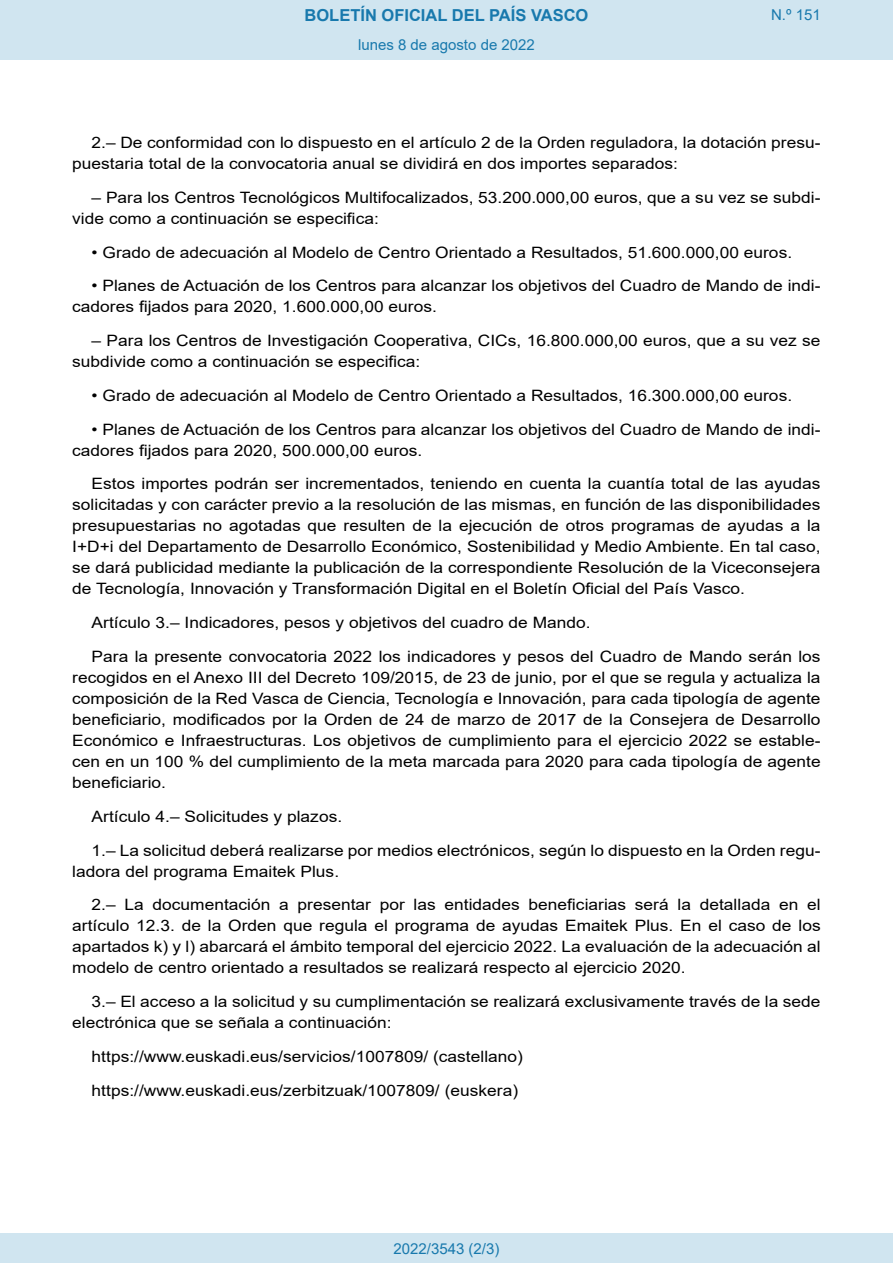
<style>
.page{position:relative;width:893px;height:1263px;background:#fff}
.page>*{position:absolute;margin:0;border:0;box-sizing:border-box;transform-origin:0 0}
.t1{font:700 16.5px "Arial";color:#1879ad}
.BOPVDetalle{font:15.6px/21px "Arial";color:#000;scale:1.11 1}
.Paginacion_Centro{font:15px "Arial";color:#1879ad}
</style>
<div class="page">
<div style="left:0;top:0;width:893px;height:60px;background:#d0e5f0"></div>
<div style="left:0;top:1233px;width:893px;height:30px;background:#d0e5f0"></div>
<p class="t1" style="left:305px;top:3px;width:285px">BOLETÍN OFICIAL DEL PAÍS VASCO</p>
<p class="Paginacion_Centro" style="left:358px;top:35px;width:178px">lunes 8 de agosto de 2022</p>
<p class="Paginacion_Centro" style="left:771px;top:5px;width:51px">N.º 151</p>
<p class="BOPVDetalle" style="left:72px;top:132px;width:676px;text-indent:19px">2.– De conformidad con lo dispuesto en el artículo 2 de la Orden reguladora, la dotación presu&shy;puestaria total de la convocatoria anual se dividirá en dos importes separados:</p>
<p class="BOPVDetalle" style="left:72px;top:187px;width:676px;text-indent:19px">– Para los Centros Tecnológicos Multifocalizados, 53.200.000,00 euros, que a su vez se subdi&shy;vide como a continuación se especifica:</p>
<p class="BOPVDetalle" style="left:92px;top:242px;width:633px">• Grado de adecuación al Modelo de Centro Orientado a Resultados, 51.600.000,00 euros.</p>
<p class="BOPVDetalle" style="left:72px;top:275px;width:676px;text-indent:19px">• Planes de Actuación de los Centros para alcanzar los objetivos del Cuadro de Mando de indi&shy;cadores fijados para 2020, 1.600.000,00 euros.</p>
<p class="BOPVDetalle" style="left:72px;top:330px;width:676px;text-indent:19px">– Para los Centros de Investigación Cooperativa, CICs, 16.800.000,00 euros, que a su vez se subdivide como a continuación se especifica:</p>
<p class="BOPVDetalle" style="left:92px;top:385px;width:633px">• Grado de adecuación al Modelo de Centro Orientado a Resultados, 16.300.000,00 euros.</p>
<p class="BOPVDetalle" style="left:72px;top:419px;width:676px;text-indent:19px">• Planes de Actuación de los Centros para alcanzar los objetivos del Cuadro de Mando de indi&shy;cadores fijados para 2020, 500.000,00 euros.</p>
<p class="BOPVDetalle" style="left:72px;top:473px;width:676px;text-align:justify;text-indent:19px">Estos importes podrán ser incrementados, teniendo en cuenta la cuantía total de las ayudas solicitadas y con carácter previo a la resolución de las mismas, en función de las disponibilidades presupuestarias no agotadas que resulten de la ejecución de otros programas de ayudas a la I+D+i del Departamento de Desarrollo Económico, Sostenibilidad y Medio Ambiente. En tal caso, se dará publicidad mediante la publicación de la correspondiente Resolución de la Viceconsejera de Tecnología, Innovación y Transformación Digital en el Boletín Oficial del País Vasco.</p>
<p class="BOPVDetalle" style="left:92px;top:612px;width:451px">Artículo 3.– Indicadores, pesos y objetivos del cuadro de Mando.</p>
<p class="BOPVDetalle" style="left:72px;top:646px;width:676px;text-align:justify;text-indent:19px">Para la presente convocatoria 2022 los indicadores y pesos del Cuadro de Mando serán los recogidos en el Anexo III del Decreto 109/2015, de 23 de junio, por el que se regula y actualiza la composición de la Red Vasca de Ciencia, Tecnología e Innovación, para cada tipología de agente beneficiario, modificados por la Orden de 24 de marzo de 2017 de la Consejera de Desarrollo Económico e Infraestructuras. Los objetivos de cumplimiento para el ejercicio 2022 se estable&shy;cen en un 100 % del cumplimiento de la meta marcada para 2020 para cada tipología de agente beneficiario.</p>
<p class="BOPVDetalle" style="left:92px;top:806px;width:227px">Artículo 4.– Solicitudes y plazos.</p>
<p class="BOPVDetalle" style="left:72px;top:839px;width:676px;text-indent:19px">1.– La solicitud deberá realizarse por medios electrónicos, según lo dispuesto en la Orden regu&shy;ladora del programa Emaitek Plus.</p>
<p class="BOPVDetalle" style="left:72px;top:894px;width:676px;text-align:justify;text-indent:19px">2.– La documentación a presentar por las entidades beneficiarias será la detallada en el artículo 12.3. de la Orden que regula el programa de ayudas Emaitek Plus. En el caso de los apartados k) y l) abarcará el ámbito temporal del ejercicio 2022. La evaluación de la adecuación al modelo de centro orientado a resultados se realizará respecto al ejercicio 2020.</p>
<p class="BOPVDetalle" style="left:72px;top:991px;width:676px;text-indent:19px">3.– El acceso a la solicitud y su cumplimentación se realizará exclusivamente través de la sede electrónica que se señala a continuación:</p>
<p class="BOPVDetalle" style="left:92px;top:1046px;width:390px">https://www.euskadi.eus/servicios/1007809/ (castellano)</p>
<p class="BOPVDetalle" style="left:92px;top:1079px;width:386px">https://www.euskadi.eus/zerbitzuak/1007809/ (euskera)</p>
<p class="Paginacion_Centro" style="left:393px;top:1238px;width:107px">2022/3543 (2/3)</p>
</div>
